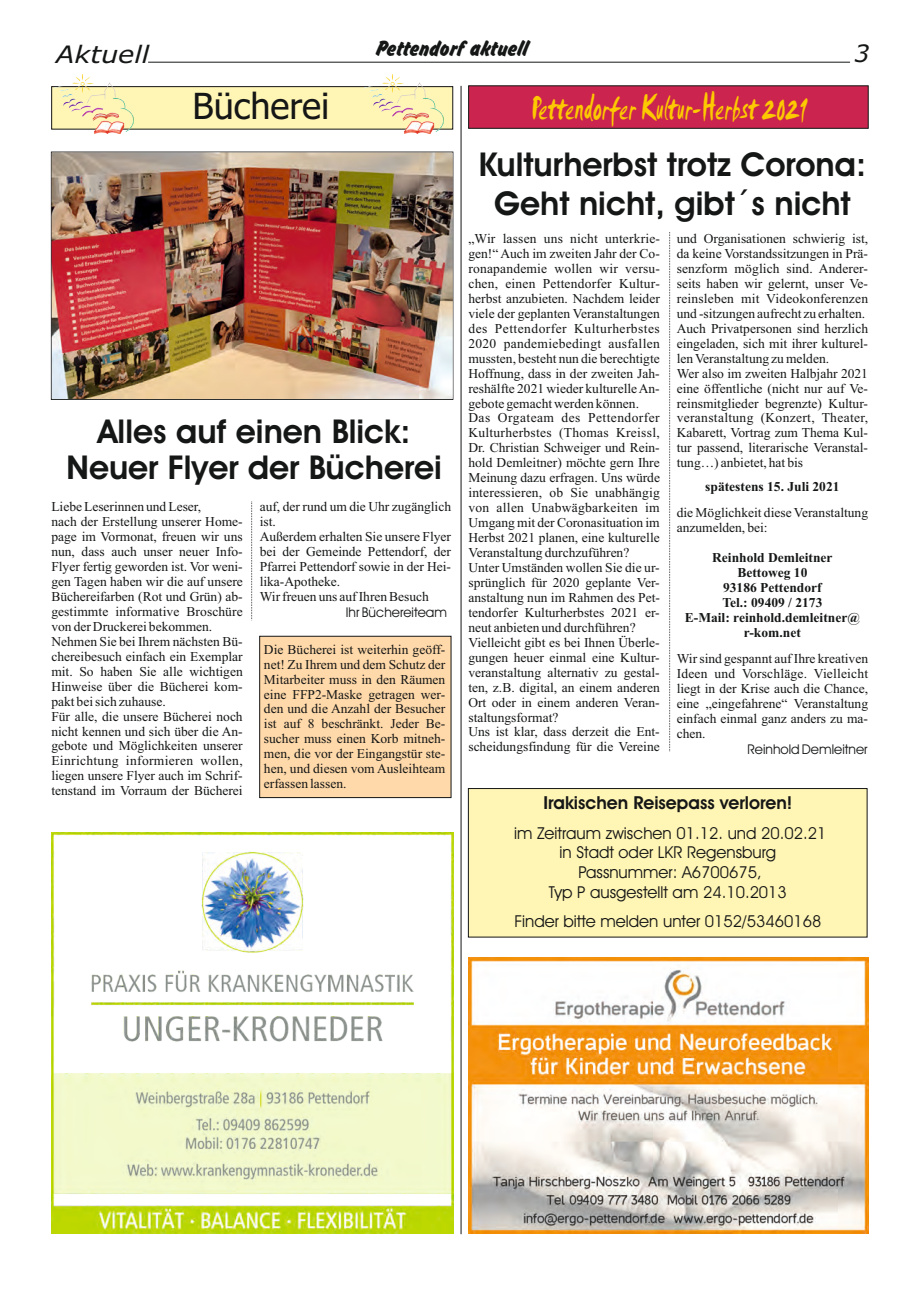
<style>
.page{position:relative;width:920px;height:1290px;background:#fff}
.page>*{position:absolute;margin:0;border:0;box-sizing:border-box;transform-origin:0 0}
.t1{font:37.35px "Smudger Let Plain";color:#fdc900;scale:.62 1}
.t2{font:36px "Tahoma";color:#151616}
.t3{font:600 33px/36.6px "Avant Garde IT Cby BT";color:#151616;text-align:center}
.t4{font:24px "Okay D";color:#151616}
.t5{font:italic 24px "Verdana";color:#151616;scale:1.13 1}
.t6{font:italic 24px "Verdana";color:#151616}
.t7{font:600 18px "Avant Garde IT Cby BT";color:#151616}
.t8{font:16.5px/19.8px "Avant Garde IT Cby BT";color:#151616;text-align:center}
.t9{font:13.5px/15px "Times New Roman";color:#151616}
.t10{font:700 13.5px/15px "Times New Roman";color:#151616;text-align:center}
.t11{font:13.5px "Avant Garde IT Cby BT";color:#151616}
</style>
<div class="page">
<div style="left:468px;top:788px;width:399px;height:149px;background:#fff5b4;border:1px solid #151616"></div>
<div style="left:259px;top:636px;width:192px;height:162px;background:#ffd9a9;border:1px solid #151616"></div>
<svg style="left:148px;top:61px;width:702px;height:2px"></svg>
<svg style="left:251px;top:502px;width:1px;height:118px"></svg>
<div style="left:51px;top:86px;width:402px;height:43px;background:#fff5b4;border:1px solid #151616"></div>
<img style="left:364px;top:75px;width:80px;height:58px">
<img style="left:54px;top:75px;width:80px;height:58px">
<svg style="left:669px;top:232px;width:1px;height:520px"></svg>
<hr style="left:461px;top:86px;width:1px;height:1148px;background:#151616">
<img style="left:52px;top:832px;width:401px;height:402px">
<img style="left:468px;top:957px;width:400px;height:277px">
<img style="left:52px;top:152px;width:401px;height:247px">
<div style="left:468px;top:86px;width:400px;height:42px;background:#cb244f"></div>
<h3 class="t5" style="left:56px;top:44px;width:84px">Aktuell</h3>
<h3 class="t4" style="left:376px;top:37px;width:154px">Pettendorf aktuell</h3>
<h3 class="t6" style="left:854px;top:44px;width:17px">3</h3>
<h2 class="t2" style="left:192px;top:91px;width:138px">Bücherei</h2>
<h1 class="t1" style="left:531px;top:94px;width:446px">Pettendorfer Kultur-Herbst 2021</h1>
<h3 class="t3" style="left:67px;top:416px;width:377px">Alles auf einen Blick:<br>Neuer Flyer der Bücherei</h3>
<p class="t9" style="left:51px;top:500px;width:193px">Liebe Leserinnen und Leser,<br>nach der Erstellung unserer Home&shy;page im Vormonat, freuen wir uns nun, dass auch unser neuer Info-<br>Flyer fertig geworden ist. Vor weni&shy;gen Tagen haben wir die auf unsere<br>Büchereifarben (Rot und Grün) ab&shy;gestimmte informative Broschüre von der Druckerei bekommen.<br>Nehmen Sie bei Ihrem nächsten Bü&shy;chereibesuch einfach ein Exemplar mit. So haben Sie alle wichtigen<br>Hinweise über die Bücherei kom&shy;pakt bei sich zuhause.<br>Für alle, die unsere Bücherei noch nicht kennen und sich über die An&shy;gebote und Möglichkeiten unserer<br>Einrichtung informieren wollen, liegen unsere Flyer auch im Schrif&shy;tenstand im Vorraum der Bücherei</p>
<p class="t9" style="left:260px;top:500px;width:193px">auf, der rund um die Uhr zugänglich ist.<br>Außerdem erhalten Sie unsere Flyer bei der Gemeinde Pettendorf, der<br>Pfarrei Pettendorf sowie in der Hei&shy;lika-Apotheke.<br>Wir freuen uns auf Ihren Besuch</p>
<p class="t11" style="left:346px;top:607px;width:103px">Ihr Büchereiteam</p>
<p class="t9" style="left:264px;top:643px;width:183px;text-align:justify">Die Bücherei ist weiterhin geöff&shy;net! Zu Ihrem und dem Schutz der Mitarbeiter muss in den Räumen eine FFP2-Maske getragen wer&shy;den und die Anzahl der Besucher ist auf 8 beschränkt. Jeder Be&shy;sucher muss einen Korb mitneh&shy;men, die vor der Eingangstür ste&shy;hen, und diesen vom Ausleihteam erfassen lassen.</p>
<h3 class="t3" style="left:479px;top:148px;width:389px;line-height:39.3px">Kulturherbst trotz Corona:<br>Geht nicht, gibt´s nicht</h3>
<p class="t9" style="left:468px;top:232px;width:193px">„Wir lassen uns nicht unterkrie&shy;gen!“ Auch im zweiten Jahr der Co&shy;ronapandemie wollen wir versu&shy;chen, einen Pettendorfer Kultur&shy;herbst anzubieten. Nachdem leider viele der geplanten Veranstaltungen des Pettendorfer Kulturherbstes 2020 pandemiebedingt ausfallen mussten, besteht nun die berechtigte Hoffnung, dass in der zweiten Jah&shy;reshälfte 2021 wieder kulturelle An&shy;gebote gemacht werden können.<br>Das Orgateam des Pettendorfer Kulturherbstes (Thomas Kreissl, Dr. Christian Schweiger und Rein&shy;hold Demleitner) möchte gern Ihre Meinung dazu erfragen. Uns würde interessieren, ob Sie unabhängig von allen Unabwägbarkeiten im Umgang mit der Coronasituation im Herbst 2021 planen, eine kulturelle Veranstaltung durchzuführen?<br>Unter Umständen wollen Sie die ur&shy;sprünglich für 2020 geplante Ver&shy;anstaltung nun im Rahmen des Pet&shy;tendorfer Kulturherbstes 2021 er&shy;neut anbieten und durchführen?<br>Vielleicht gibt es bei Ihnen Überle&shy;gungen heuer einmal eine Kultur&shy;veranstaltung alternativ zu gestal&shy;ten, z.B. digital, an einem anderen Ort oder in einem anderen Veran&shy;staltungsformat?<br>Uns ist klar, dass derzeit die Ent&shy;scheidungsfindung für die Vereine</p>
<p class="t9" style="left:677px;top:232px;width:193px">und Organisationen schwierig ist, da keine Vorstandssitzungen in Prä&shy;senzform möglich sind. Anderer&shy;seits haben wir gelernt, unser Ve&shy;reinsleben mit Videokonferenzen und -sitzungen aufrecht zu erhalten.<br>Auch Privatpersonen sind herzlich eingeladen, sich mit ihrer kulturel&shy;len Veranstaltung zu melden.<br>Wer also im zweiten Halbjahr 2021 eine öffentliche (nicht nur auf Ve&shy;reinsmitglieder begrenzte) Kultur&shy;veranstaltung (Konzert, Theater, Kabarett, Vortrag zum Thema Kul&shy;tur passend, literarische Veranstal&shy;tung…) anbietet, hat bis</p>
<p class="t10" style="left:705px;top:480px;width:136px">spätestens 15. Juli 2021</p>
<p class="t9" style="left:677px;top:506px;width:193px">die Möglichkeit diese Veranstaltung anzumelden, bei:</p>
<p class="t10" style="left:685px;top:551px;width:177px">Reinhold Demleitner<br>Bettoweg 10<br>93186 Pettendorf<br>Tel.: 09409 / 2173<br>E-Mail: reinhold.demleitner@ r-kom.net</p>
<p class="t9" style="left:677px;top:653px;width:193px;text-align:justify">Wir sind gespannt auf Ihre kreativen Ideen und Vorschläge. Vielleicht liegt in der Krise auch die Chance, eine „eingefahrene“ Veranstaltung einfach einmal ganz anders zu ma&shy;chen.</p>
<p class="t11" style="left:748px;top:744px;width:121px">Reinhold Demleitner</p>
<h3 class="t7" style="left:543px;top:796px;width:251px">Irakischen Reisepass verloren!</h3>
<p class="t8" style="left:514px;top:824px;width:314px">im Zeitraum zwischen 01.12. und 20.02.21 in Stadt oder LKR Regensburg<br>Passnummer: A6700675,<br>Typ P ausgestellt am 24.10.2013</p>
<p class="t8" style="left:514px;top:912px;width:308px">Finder bitte melden unter 0152/53460168</p>
</div>
